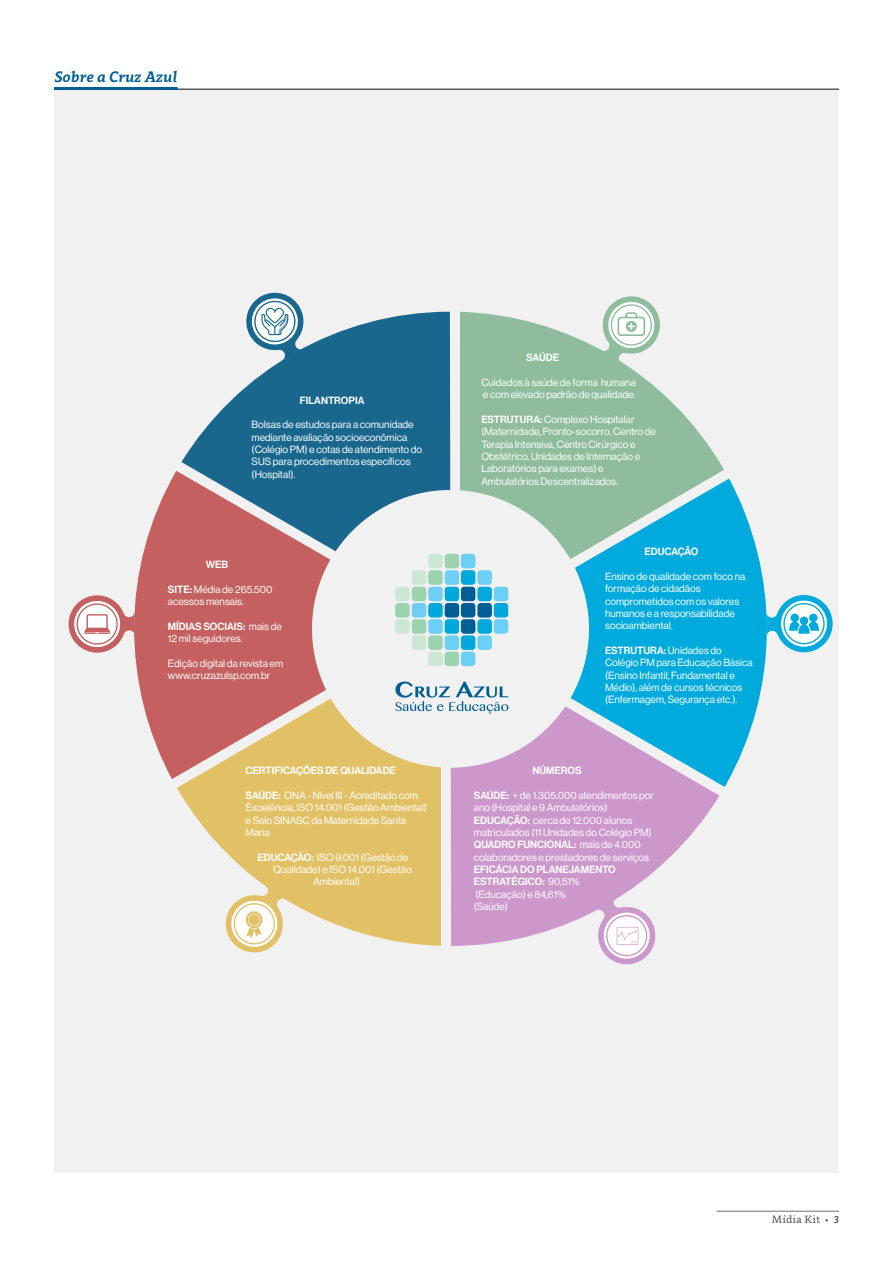
<style>
.page{position:relative;width:893px;height:1263px;background:#fff}
.page>*{position:absolute;margin:0;border:0;box-sizing:border-box;transform-origin:0 0}
.t1{font:italic 700 15px "Clavo";color:#005f96}
.t2{font:10.5px "Clavo";color:#58595b}
.t3{font:10.35px/12.3px "N Haas Grotesk DS Pro 55 Rg";color:#fff}
.t4{font:10.35px/12.3px "N Haas Grotesk DS Pro 65 Md";color:#fff}
.t5{font:10.35px "N Haas Grotesk DS Pro 65 Md";letter-spacing:-.02em;color:#fff}
.s1{font-family:"N Haas Grotesk DS Pro 65 Md"}
.s2{font-family:"N Haas Grotesk DS Pro 55 Rg"}
.s3{font-weight:700;font-style:italic}
</style>
<div class="page">
<hr style="left:716px;top:1211px;width:123px;height:1px;background:#808285">
<hr style="left:54px;top:89px;width:785px;height:1px;background:#58595b">
<hr style="left:54px;top:87px;width:124px;height:3px;background:#005f96">
<div style="left:54px;top:90px;width:785px;height:1083px;background:#f1f1f2"></div>
<svg style="left:451px;top:706px;width:268px;height:240px;fill:#cc97ca"></svg>
<svg style="left:596px;top:898px;width:63px;height:67px"></svg>
<svg style="left:177px;top:698px;width:264px;height:248px;fill:#e2c166"></svg>
<svg style="left:222px;top:886px;width:63px;height:67px"></svg>
<svg style="left:135px;top:471px;width:195px;height:308px;background:#ce8076"></svg>
<svg style="left:68px;top:595px;width:67px;height:58px"></svg>
<svg style="left:181px;top:312px;width:269px;height:239px;fill:#1a678e"></svg>
<svg style="left:242px;top:292px;width:64px;height:68px"></svg>
<svg style="left:460px;top:312px;width:264px;height:247px;fill:#8ebc9c"></svg>
<svg style="left:601px;top:296px;width:63px;height:67px"></svg>
<svg style="left:571px;top:479px;width:195px;height:308px;background:#43b4d7"></svg>
<svg style="left:766px;top:595px;width:67px;height:57px"></svg>
<svg style="left:395px;top:681px;width:113px;height:32px"></svg>
<div style="left:428px;top:554px;width:15px;height:14px;background:#cce7d3;border-radius:3px"></div>
<div style="left:445px;top:554px;width:14px;height:14px;background:#9bd3ae;border-radius:3px"></div>
<div style="left:461px;top:554px;width:14px;height:14px;background:#6dcff6;border-radius:3px"></div>
<div style="left:477px;top:570px;width:15px;height:15px;background:#6dcff6;border-radius:3px"></div>
<div style="left:461px;top:570px;width:14px;height:15px;background:#00a9dd;border-radius:3px"></div>
<div style="left:445px;top:570px;width:14px;height:15px;background:#6dcff6;border-radius:3px"></div>
<div style="left:428px;top:570px;width:15px;height:15px;background:#9bd3ae;border-radius:3px"></div>
<div style="left:412px;top:570px;width:14px;height:15px;background:#cce7d3;border-radius:3px"></div>
<div style="left:395px;top:587px;width:15px;height:14px;background:#cce7d3;border-radius:3px"></div>
<div style="left:412px;top:587px;width:14px;height:14px;background:#9bd3ae;border-radius:3px"></div>
<div style="left:428px;top:587px;width:15px;height:14px;background:#6dcff6;border-radius:3px"></div>
<div style="left:445px;top:587px;width:14px;height:14px;background:#00a9dd;border-radius:3px"></div>
<div style="left:461px;top:587px;width:14px;height:14px;background:#005e96;border-radius:3px"></div>
<div style="left:477px;top:587px;width:15px;height:14px;background:#00a9dd;border-radius:3px"></div>
<div style="left:494px;top:587px;width:14px;height:14px;background:#6dcff6;border-radius:3px"></div>
<div style="left:494px;top:603px;width:14px;height:14px;background:#00a9dd;border-radius:3px"></div>
<div style="left:461px;top:603px;width:14px;height:14px;background:#005e96;border-radius:3px"></div>
<div style="left:477px;top:603px;width:15px;height:14px;background:#005e96;border-radius:3px"></div>
<div style="left:445px;top:603px;width:14px;height:14px;background:#005e96;border-radius:3px"></div>
<div style="left:428px;top:603px;width:15px;height:14px;background:#00a9dd;border-radius:3px"></div>
<div style="left:412px;top:603px;width:14px;height:14px;background:#6dcff6;border-radius:3px"></div>
<div style="left:395px;top:619px;width:15px;height:15px;background:#cce7d3;border-radius:3px"></div>
<div style="left:428px;top:619px;width:15px;height:15px;background:#6dcff6;border-radius:3px"></div>
<div style="left:412px;top:619px;width:14px;height:15px;background:#9bd3ae;border-radius:3px"></div>
<div style="left:445px;top:619px;width:14px;height:15px;background:#00a9dd;border-radius:3px"></div>
<div style="left:461px;top:619px;width:14px;height:15px;background:#005e96;border-radius:3px"></div>
<div style="left:477px;top:619px;width:15px;height:15px;background:#00a9dd;border-radius:3px"></div>
<div style="left:494px;top:619px;width:14px;height:15px;background:#6dcff6;border-radius:3px"></div>
<div style="left:477px;top:635px;width:15px;height:15px;background:#6dcff6;border-radius:3px"></div>
<div style="left:461px;top:635px;width:14px;height:15px;background:#00a9dd;border-radius:3px"></div>
<div style="left:445px;top:635px;width:14px;height:15px;background:#6dcff6;border-radius:3px"></div>
<div style="left:428px;top:635px;width:15px;height:15px;background:#9bd3ae;border-radius:3px"></div>
<div style="left:428px;top:652px;width:15px;height:14px;background:#cce7d3;border-radius:3px"></div>
<div style="left:445px;top:652px;width:14px;height:14px;background:#9bd3ae;border-radius:3px"></div>
<div style="left:461px;top:652px;width:14px;height:14px;background:#6dcff6;border-radius:3px"></div>
<div style="left:412px;top:635px;width:14px;height:15px;background:#cce7d3;border-radius:3px"></div>
<div style="left:395px;top:603px;width:15px;height:14px;background:#9bd3ae;border-radius:3px"></div>
<h1 class="t1" style="left:54px;top:66px;width:124px">Sobre a Cruz Azul</h1>
<p class="t4" style="left:300px;top:394px;width:66px">FILANTROPIA</p>
<p class="t3" style="left:252px;top:419px;width:172px">Bolsas de estudos para a comunidade mediante avaliação socioeconômica (Colégio PM) e cotas de atendimento do<br>SUS para procedimentos específicos (Hospital).</p>
<p class="t4" style="left:206px;top:558px;width:24px">WEB</p>
<p class="t3" style="left:168px;top:583px;width:106px"><span class="s1">SITE:</span> Média de 265.500 acessos mensais.</p>
<p class="t4" style="left:168px;top:620px;width:115px">MÍDIAS SOCIAIS: <span class="s2">mais de</span></p>
<p class="t3" style="left:168px;top:632px;width:76px">12 mil seguidores.</p>
<p class="t3" style="left:168px;top:657px;width:117px">Edição digital da revista em www.cruzazulsp.com.br</p>
<p class="t4" style="left:246px;top:765px;width:152px">CERTIFICAÇÕES DE QUALIDADE</p>
<p class="t3" style="left:246px;top:789px;width:183px"><span class="s1">SAÚDE:</span> ONA - Nível III - Acreditado com<br>Excelência, ISO 14.001 (Gestão Ambiental) e Selo SINASC da Maternidade Santa<br>Maria</p>
<p class="t3" style="left:258px;top:851px;width:152px"><span class="s1">EDUCAÇÃO:</span> ISO 9.001 (Gestão de</p>
<p class="t3" style="left:273px;top:863px;width:140px">Qualidade) e ISO 14.001 (Gestão</p>
<p class="t3" style="left:313px;top:875px;width:48px">Ambiental)</p>
<p class="t4" style="left:526px;top:352px;width:34px">SAÚDE</p>
<p class="t3" style="left:481px;top:376px;width:156px">Cuidados à saúde de forma humana e com elevado padrão de qualidade.</p>
<p class="t3" style="left:481px;top:413px;width:176px"><span class="s1">ESTRUTURA:</span> Complexo Hospitalar (Maternidade, Pronto-socorro, Centro de Terapia Intensiva, Centro Cirúrgico e Obstétrico, Unidades de Internação e Laboratórios para exames) e Ambulatórios Descentralizados.</p>
<p class="t5" style="left:645px;top:546px;width:55px">EDUCAÇÃO</p>
<p class="t3" style="left:605px;top:570px;width:142px">Ensino de qualidade com foco na formação de cidadãos comprometidos com os valores humanos e a responsabilidade socioambiental.</p>
<p class="t4" style="left:605px;top:644px;width:118px">ESTRUTURA: <span class="s2">Unidades do</span></p>
<p class="t3" style="left:605px;top:656px;width:149px">Colégio PM para Educação Básica (Ensino Infantil, Fundamental e<br>Médio), além de cursos técnicos (Enfermagem, Segurança etc.).</p>
<p class="t4" style="left:532px;top:765px;width:51px">NÚMEROS</p>
<p class="t3" style="left:474px;top:789px;width:182px"><span class="s1">SAÚDE:</span> + de 1.305.000 atendimentos por ano (Hospital e 9 Ambulatórios)<br><span class="s1">EDUCAÇÃO:</span> cerca de 12.000 alunos matriculados (11 Unidades do Colégio PM)</p>
<p class="t4" style="left:474px;top:839px;width:168px">QUADRO FUNCIONAL: <span class="s2">mais de 4.000</span></p>
<p class="t3" style="left:474px;top:851px;width:177px">colaboradores e prestadores de serviços</p>
<p class="t4" style="left:474px;top:863px;width:143px">EFICÁCIA DO PLANEJAMENTO<br>ESTRATÉGICO: <span class="s2">90,51%</span></p>
<p class="t3" style="left:474px;top:888px;width:93px">(Educação) e 84,61% (Saúde)</p>
<p class="t2" style="left:772px;top:1212px;width:69px">Mídia Kit • <span class="s3">3</span></p>
</div>
